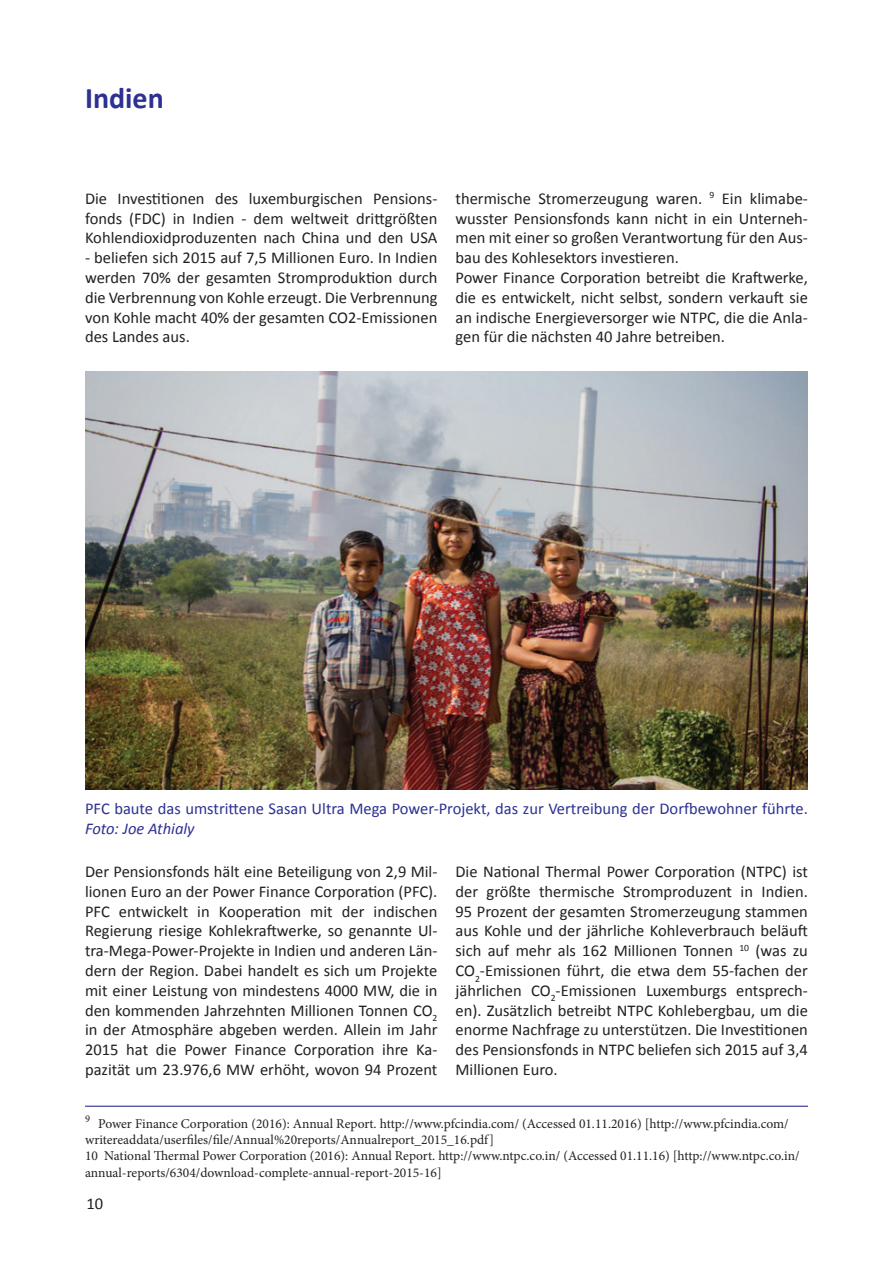
<style>
.page{position:relative;width:893px;height:1263px;background:#fff}
.page>*{position:absolute;margin:0;border:0;box-sizing:border-box;transform-origin:0 0}
.t1{font:700 30px "Calibri";color:#2e3092}
.t2{font:16.5px/19.8px "Calibri";color:#231f20;text-align:justify}
.t3{font:16.5px "Calibri";color:#2e3092}
.t4{font:italic 16.5px "Calibri";color:#2e3092}
.t5{font:13.5px/16.2px "Minion Pro";color:#231f20}
</style>
<div class="page">
<img style="left:85px;top:372px;width:723px;height:418px">
<hr style="left:85px;top:1106px;width:723px;height:1px;background:#2e3092">
<h1 class="t1" style="left:85px;top:78px;width:80px">Indien</h1>
<p class="t2" style="left:85px;top:188px;width:354px">Die Investitionen des luxemburgischen Pensions&shy;fonds (FDC) in Indien - dem weltweit drittgrößten Kohlendioxidproduzenten nach China und den USA</p>
<p class="t2" style="left:85px;top:248px;width:354px">- beliefen sich 2015 auf 7,5 Millionen Euro. In Indien werden 70% der gesamten Stromproduktion durch die Verbrennung von Kohle erzeugt. Die Verbrennung von Kohle macht 40% der gesamten CO2-Emissionen des Landes aus.</p>
<p class="t2" style="left:455px;top:188px;width:354px;text-align:left">thermische Stromerzeugung waren. <sup>9</sup> Ein klimabe&shy;wusster Pensionsfonds kann nicht in ein Unterneh&shy;men mit einer so großen Verantwortung für den Aus&shy;bau des Kohlesektors investieren.<br>Power Finance Corporation betreibt die Kraftwerke, die es entwickelt, nicht selbst, sondern verkauft sie an indische Energieversorger wie NTPC, die die Anla&shy;gen für die nächsten 40 Jahre betreiben.</p>
<p class="t3" style="left:85px;top:798px;width:724px">PFC baute das umstrittene Sasan Ultra Mega Power-Projekt, das zur Vertreibung der Dorfbewohner führte.</p>
<p class="t4" style="left:85px;top:817px;width:111px">Foto: Joe Athialy</p>
<p class="t2" style="left:85px;top:862px;width:354px">Der Pensionsfonds hält eine Beteiligung von 2,9 Mil&shy;lionen Euro an der Power Finance Corporation (PFC).<br>PFC entwickelt in Kooperation mit der indischen Regierung riesige Kohlekraftwerke, so genannte Ul&shy;tra-Mega-Power-Projekte in Indien und anderen Län&shy;dern der Region. Dabei handelt es sich um Projekte mit einer Leistung von mindestens 4000 MW, die in den kommenden Jahrzehnten Millionen Tonnen CO<sub>2 </sub>in der Atmosphäre abgeben werden. Allein im Jahr 2015 hat die Power Finance Corporation ihre Ka&shy;pazität um 23.976,6 MW erhöht, wovon 94 Prozent</p>
<p class="t2" style="left:455px;top:862px;width:354px">Die National Thermal Power Corporation (NTPC) ist der größte thermische Stromproduzent in Indien.<br>95 Prozent der gesamten Stromerzeugung stammen aus Kohle und der jährliche Kohleverbrauch beläuft sich auf mehr als 162 Millionen Tonnen <sup>10</sup> (was zu CO<sub>2</sub>-Emissionen führt, die etwa dem 55-fachen der jährlichen CO<sub>2</sub>-Emissionen Luxemburgs entsprech&shy;en). Zusätzlich betreibt NTPC Kohlebergbau, um die enorme Nachfrage zu unterstützen. Die Investitionen des Pensionsfonds in NTPC beliefen sich 2015 auf 3,4<br>Millionen Euro.</p>
<p class="t5" style="left:85px;top:1115px;width:716px"><sup>9</sup> Power Finance Corporation (2016): Annual Report. http://www.pfcindia.com/ (Accessed 01.11.2016) [http://www.pfcindia.com/ writereaddata/userfiles/file/Annual%20reports/Annualreport_2015_16.pdf]<br>10 National Thermal Power Corporation (2016): Annual Report. http://www.ntpc.co.in/ (Accessed 01.11.16) [http://www.ntpc.co.in/ annual-reports/6304/download-complete-annual-report-2015-16]</p>
<p class="t2" style="left:87px;top:1193px;width:18px">10</p>
</div>
